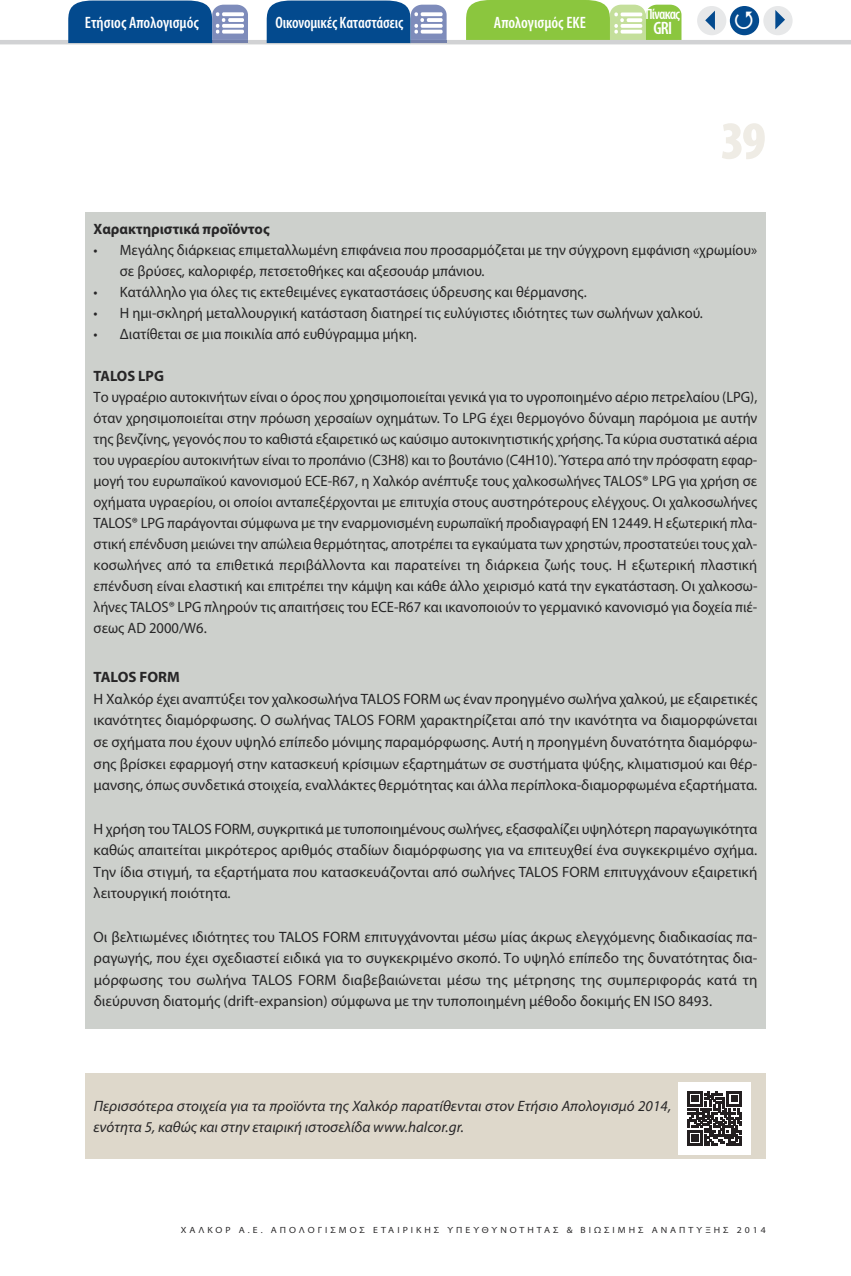
<style>
.page{position:relative;width:851px;height:1276px;background:#fff}
.page>*{position:absolute;margin:0;border:0;box-sizing:border-box;transform-origin:0 0}
.t1{font:900 condensed 54px "Myriad Pro";color:#efece5}
.t2{font:600 condensed 18px "Myriad Pro";color:#fff}
.t3{font:600 condensed 16.5px "Myriad Pro";letter-spacing:-.005em;color:#fff}
.t4{font:15px/21px "Myriad Pro";color:#272627;text-align:justify}
.t5{font:italic 15px/21px "Myriad Pro";letter-spacing:.005em;color:#272627}
.t6{font:700 15px "Myriad Pro";color:#272627}
.t7{font:600 condensed 15px "Myriad Pro";letter-spacing:-.05em;color:#fff}
.t8{font:semi-expanded 9px "Myriad Pro";letter-spacing:.335em;color:#272627}
</style>
<div class="page">
<div style="left:697px;top:6px;width:29px;height:29px;background:#e7e8e9;border-radius:50%"></div>
<div style="left:763px;top:6px;width:29px;height:29px;background:#e7e8e9;border-radius:50%"></div>
<div style="left:729px;top:6px;width:30px;height:29px;background:#034a8e;border-radius:50%"></div>
<svg style="left:466px;top:0;width:215px;height:40px;background:#9dce5c"></svg>
<div style="left:85px;top:213px;width:680px;height:816px;background:#cdd0cc"></div>
<div style="left:85px;top:1073px;width:680px;height:86px;background:#ded8cb"></div>
<div style="left:678px;top:1082px;width:72px;height:72px;background:#fff"></div>
<svg style="left:687px;top:1091px;width:54px;height:54px"></svg>
<svg style="left:775px;top:10px;width:10px;height:19px"></svg>
<svg style="left:705px;top:11px;width:9px;height:18px"></svg>
<hr style="left:0;top:40px;width:850px;height:4px;background:#d1d2d4">
<svg style="left:68px;top:1px;width:180px;height:42px;background:#225d9a"></svg>
<hr style="left:228px;top:18px;width:16px;height:4px;background:#fff;border-radius:2px">
<svg style="left:222px;top:24px;width:22px;height:4px"></svg>
<svg style="left:222px;top:30px;width:22px;height:4px"></svg>
<svg style="left:267px;top:1px;width:179px;height:42px;background:#215d9a"></svg>
<svg style="left:427px;top:18px;width:15px;height:4px"></svg>
<svg style="left:420px;top:24px;width:22px;height:4px"></svg>
<svg style="left:420px;top:30px;width:22px;height:4px"></svg>
<p class="t3" style="left:85px;top:17px;width:115px">Ετήσιος Απολογισμός</p>
<p class="t3" style="left:275px;top:17px;width:129px">Οικονομικές Καταστάσεις</p>
<p class="t3" style="left:494px;top:17px;width:93px">Απολογισμός ΕΚΕ</p>
<p class="t7" style="left:645px;top:9px;width:36px">Πίνακας</p>
<p class="t2" style="left:653px;top:22px;width:20px">GRI</p>
<h1 class="t1" style="left:720px;top:122px;width:47px">39</h1>
<p class="t6" style="left:94px;top:223px;width:177px">Χαρακτηριστικά προϊόντος</p>
<p class="t4" style="left:120px;top:241px;width:639px;text-indent:-26px">• Μεγάλης διάρκειας επιμεταλλωμένη επιφάνεια που προσαρμόζεται με την σύγχρονη εμφάνιση «χρωμίου» σε βρύσες, καλοριφέρ, πετσετοθήκες και αξεσουάρ μπάνιου.</p>
<p class="t4" style="left:94px;top:283px;width:494px">• Κατάλληλο για όλες τις εκτεθειμένες εγκαταστάσεις ύδρευσης και θέρμανσης.</p>
<p class="t4" style="left:94px;top:304px;width:610px">• Η ημι-σκληρή μεταλλουργική κατάσταση διατηρεί τις ευλύγιστες ιδιότητες των σωλήνων χαλκού.</p>
<p class="t4" style="left:94px;top:325px;width:325px">• Διατίθεται σε μια ποικιλία από ευθύγραμμα μήκη.</p>
<p class="t6" style="left:94px;top:370px;width:72px">TALOS LPG</p>
<p class="t4" style="left:94px;top:388px;width:665px">Το υγραέριο αυτοκινήτων είναι ο όρος που χρησιμοποιείται γενικά για το υγροποιημένο αέριο πετρελαίου (LPG), όταν χρησιμοποιείται στην πρόωση χερσαίων οχημάτων. Το LPG έχει θερμογόνο δύναμη παρόμοια με αυτήν της βενζίνης, γεγονός που το καθιστά εξαιρετικό ως καύσιμο αυτοκινητιστικής χρήσης. Τα κύρια συστατικά αέρια του υγραερίου αυτοκινήτων είναι το προπάνιο (C3H8) και το βουτάνιο (C4H10). Ύστερα από την πρόσφατη εφαρ&shy;μογή του ευρωπαϊκού κανονισμού ECE-R67, η Χαλκόρ ανέπτυξε τους χαλκοσωλήνες TALOS® LPG για χρήση σε οχήματα υγραερίου, οι οποίοι ανταπεξέρχονται με επιτυχία στους αυστηρότερους ελέγχους. Οι χαλκοσωλήνες TALOS® LPG παράγονται σύμφωνα με την εναρμονισμένη ευρωπαϊκή προδιαγραφή ΕΝ 12449. Η εξωτερική πλα&shy;στική επένδυση μειώνει την απώλεια θερμότητας, αποτρέπει τα εγκαύματα των χρηστών, προστατεύει τους χαλ&shy;κοσωλήνες από τα επιθετικά περιβάλλοντα και παρατείνει τη διάρκεια ζωής τους. Η εξωτερική πλαστική επένδυση είναι ελαστική και επιτρέπει την κάμψη και κάθε άλλο χειρισμό κατά την εγκατάσταση. Οι χαλκοσω&shy;λήνες TALOS® LPG πληρούν τις απαιτήσεις του ECΕ-R67 και ικανοποιούν το γερμανικό κανονισμό για δοχεία πιέ&shy;σεως AD 2000/W6.</p>
<p class="t6" style="left:94px;top:671px;width:88px">TALOS FORM</p>
<p class="t4" style="left:94px;top:689px;width:665px;line-height:21.6px">H Χαλκόρ έχει αναπτύξει τον χαλκοσωλήνα TALOS FORM ως έναν προηγμένο σωλήνα χαλκού, με εξαιρετικές ικανότητες διαμόρφωσης. Ο σωλήνας TALOS FORM χαρακτηρίζεται από την ικανότητα να διαμορφώνεται σε σχήματα που έχουν υψηλό επίπεδο μόνιμης παραμόρφωσης. Αυτή η προηγμένη δυνατότητα διαμόρφω&shy;σης βρίσκει εφαρμογή στην κατασκευή κρίσιμων εξαρτημάτων σε συστήματα ψύξης, κλιματισμού και θέρ&shy;μανσης, όπως συνδετικά στοιχεία, εναλλάκτες θερμότητας και άλλα περίπλοκα-διαμορφωμένα εξαρτήματα.</p>
<p class="t4" style="left:94px;top:819px;width:665px;line-height:21.6px">Η χρήση του TALOS FORM, συγκριτικά με τυποποιημένους σωλήνες, εξασφαλίζει υψηλότερη παραγωγικότητα καθώς απαιτείται μικρότερος αριθμός σταδίων διαμόρφωσης για να επιτευχθεί ένα συγκεκριμένο σχήμα.<br>Την ίδια στιγμή, τα εξαρτήματα που κατασκευάζονται από σωλήνες TALOS FORM επιτυγχάνουν εξαιρετική λειτουργική ποιότητα.</p>
<p class="t4" style="left:94px;top:927px;width:665px;line-height:21.6px">Οι βελτιωμένες ιδιότητες του TALOS FORM επιτυγχάνονται μέσω μίας άκρως ελεγχόμενης διαδικασίας πα&shy;ραγωγής, που έχει σχεδιαστεί ειδικά για το συγκεκριμένο σκοπό. Το υψηλό επίπεδο της δυνατότητας δια&shy;μόρφωσης του σωλήνα TALOS FORM διαβεβαιώνεται μέσω της μέτρησης της συμπεριφοράς κατά τη διεύρυνση διατομής (drift-expansion) σύμφωνα με την τυποποιημένη μέθοδο δοκιμής EN ISO 8493.</p>
<p class="t5" style="left:94px;top:1097px;width:579px">Περισσότερα στοιχεία για τα προϊόντα της Χαλκόρ παρατίθενται στον Ετήσιο Απολογισμό 2014, ενότητα 5, καθώς και στην εταιρική ιστοσελίδα www.halcor.gr.</p>
<p class="t8" style="left:181px;top:1226px;width:586px">ΧΑΛΚΟΡ Α.Ε. ΑΠΟΛΟΓΙΣΜΟΣ ΕΤΑΙΡΙΚΗΣ ΥΠΕΥΘΥΝΟΤΗΤΑΣ &amp; ΒΙΩΣΙΜΗΣ ΑΝΑΠΤΥΞΗΣ 2014</p>
</div>
